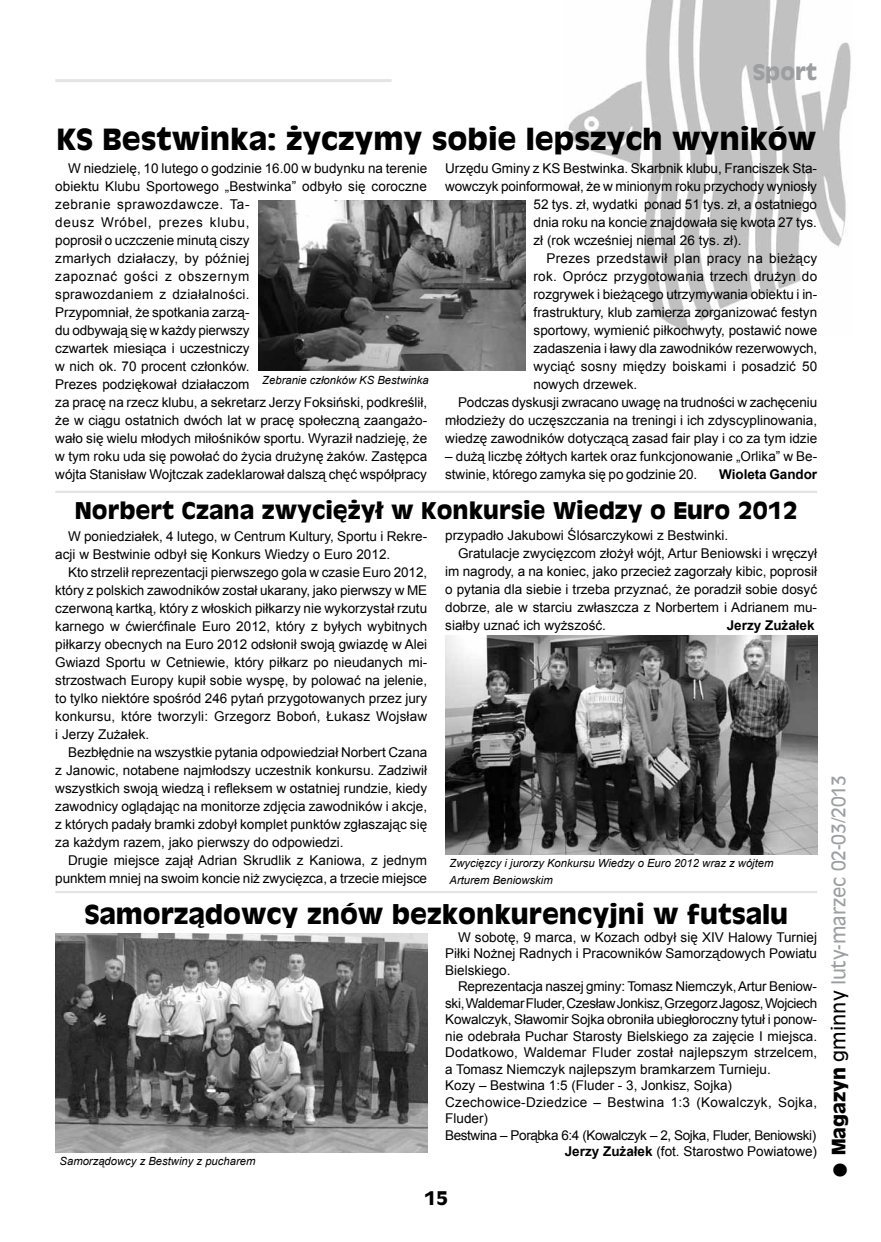
<style>
.page{position:relative;width:881px;height:1242px;background:#fff}
.page>*{position:absolute;margin:0;border:0;box-sizing:border-box;transform-origin:0 0}
.t1{font:700 28.5px "Antique Olive";color:#000}
.t2{font:700 25.5px "Antique Olive";color:#000}
.t3{font:700 22.5px "Antique Olive";color:#000}
.t4{font:700 21px "Antique Olive";color:#9c9e9f}
.t5{font:18px "Antique Olive";color:#9c9e9f}
.t6{font:700 18px "Antique Olive";color:#000}
.t7{font:13.5px/18px "Arial";color:#000}
.t8{font:13.5px "Arial";letter-spacing:.025em;color:#000}
.t9{font:13.5px "Arial";letter-spacing:-.025em;color:#000}
.t10{font:13.5px "Arial";letter-spacing:-.03em;color:#000}
.t11{font:13.5px "Arial";letter-spacing:.02em;color:#000}
.t12{font:700 13.5px "Arial";letter-spacing:-.005em;color:#000}
.t13{font:italic 11.25px/16.5px "Arial";color:#000}
.s1{font-weight:700}
.s2{font-weight:700;font-size:36px;color:#000}
.s3{font-weight:700;color:#000}
.s4{color:#000}
</style>
<div class="page">
<hr style="left:55px;top:79px;width:336px;height:3px;background:#e3e4e4">
<img style="left:568px;top:0;width:282px;height:333px">
<img style="left:258px;top:200px;width:267px;height:170px">
<img style="left:445px;top:635px;width:371px;height:220px">
<img style="left:55px;top:933px;width:372px;height:219px">
<hr style="left:55px;top:491px;width:761px;height:2px;background:#e3e4e4">
<hr style="left:55px;top:891px;width:761px;height:2px;background:#e3e4e4">
<h3 class="t4" style="left:752px;top:58px;width:66px">Sport</h3>
<h1 class="t1" style="left:56px;top:121px;width:761px">KS Bestwinka: życzymy sobie lepszych wyników</h1>
<p class="t7" style="left:55px;top:159px;width:373px;text-indent:13px">W niedzielę, 10 lutego o godzinie 16.00 w budynku na terenie obiektu Klubu Sportowego „Bestwinka” odbyło się coroczne zebranie sprawozdawcze. Ta-<br>deusz Wróbel, prezes klubu,<br>poprosił o uczczenie minutą ciszy<br>zmarłych działaczy, by później<br>zapoznać gości z obszernym<br>sprawozdaniem z działalności.<br>Przypomniał, że spotkania zarzą-<br>du odbywają się w każdy pierwszy<br>czwartek miesiąca i uczestniczy<br>w nich ok. 70 procent członków.<br>Prezes podziękował działaczom<br>za pracę na rzecz klubu, a sekretarz Jerzy Foksiński, podkreślił, że w ciągu ostatnich dwóch lat w pracę społeczną zaangażo&shy;wało się wielu młodych miłośników sportu. Wyraził nadzieję, że w tym roku uda się powołać do życia drużynę żaków. Zastępca wójta Stanisław Wojtczak zadeklarował dalszą chęć współpracy</p>
<p class="t7" style="left:445px;top:159px;width:373px">Urzędu Gminy z KS Bestwinka. Skarbnik klubu, Franciszek Sta-</p>
<p class="t7" style="left:445px;top:177px;width:373px">wowczyk poinformował, że w minionym roku przychody wyniosły</p>
<p class="t7" style="left:533px;top:195px;width:285px">52 tys. zł, wydatki ponad 51 tys. zł, a ostatniego</p>
<p class="t7" style="left:533px;top:213px;width:285px">dnia roku na koncie znajdowała się kwota 27 tys.</p>
<p class="t7" style="left:533px;top:231px;width:209px">zł (rok wcześniej niemal 26 tys. zł).</p>
<p class="t8" style="left:546px;top:249px;width:272px">Prezes przedstawił plan pracy na bieżący</p>
<p class="t11" style="left:533px;top:267px;width:285px">rok. Oprócz przygotowania trzech drużyn do</p>
<p class="t7" style="left:533px;top:285px;width:285px">rozgrywek i bieżącego utrzymywania obiektu i in-</p>
<p class="t7" style="left:533px;top:303px;width:285px">frastruktury, klub zamierza zorganizować festyn</p>
<p class="t7" style="left:533px;top:321px;width:285px">sportowy, wymienić piłkochwyty, postawić nowe</p>
<p class="t7" style="left:533px;top:339px;width:285px">zadaszenia i ławy dla zawodników rezerwowych,</p>
<p class="t7" style="left:533px;top:357px;width:285px">wyciąć sosny między boiskami i posadzić 50</p>
<p class="t7" style="left:533px;top:375px;width:105px">nowych drzewek.</p>
<p class="t7" style="left:458px;top:393px;width:360px">Podczas dyskusji zwracano uwagę na trudności w zachęceniu</p>
<p class="t7" style="left:445px;top:411px;width:373px">młodzieży do uczęszczania na treningi i ich zdyscyplinowania,</p>
<p class="t7" style="left:445px;top:429px;width:373px">wiedzę zawodników dotyczącą zasad fair play i co za tym idzie</p>
<p class="t7" style="left:445px;top:447px;width:373px">– dużą liczbę żółtych kartek oraz funkcjonowanie „Orlika” w Be&shy;stwinie, którego zamyka się po godzinie 20.</p>
<p class="t13" style="left:262px;top:372px;width:168px">Zebranie członków KS Bestwinka</p>
<p class="t12" style="left:719px;top:465px;width:99px">Wioleta Gandor</p>
<h3 class="t3" style="left:75px;top:495px;width:724px">Norbert Czana zwyciężył w Konkursie Wiedzy o Euro 2012</h3>
<p class="t7" style="left:55px;top:527px;width:373px;text-indent:13px">W poniedziałek, 4 lutego, w Centrum Kultury, Sportu i Rekre&shy;acji w Bestwinie odbył się Konkurs Wiedzy o Euro 2012.</p>
<p class="t7" style="left:55px;top:563px;width:373px;text-align:justify;text-indent:13px">Kto strzelił reprezentacji pierwszego gola w czasie Euro 2012, który z polskich zawodników został ukarany, jako pierwszy w ME czerwoną kartką, który z włoskich piłkarzy nie wykorzystał rzutu karnego w ćwierćfinale Euro 2012, który z byłych wybitnych piłkarzy obecnych na Euro 2012 odsłonił swoją gwiazdę w Alei Gwiazd Sportu w Cetniewie, który piłkarz po nieudanych mi&shy;strzostwach Europy kupił sobie wyspę, by polować na jelenie, to tylko niektóre spośród 246 pytań przygotowanych przez jury konkursu, które tworzyli: Grzegorz Boboń, Łukasz Wojsław i Jerzy Zużałek.</p>
<p class="t7" style="left:55px;top:743px;width:373px;text-align:justify;text-indent:13px">Bezbłędnie na wszystkie pytania odpowiedział Norbert Czana z Janowic, notabene najmłodszy uczestnik konkursu. Zadziwił wszystkich swoją wiedzą i refleksem w ostatniej rundzie, kiedy zawodnicy oglądając na monitorze zdjęcia zawodników i akcje, z których padały bramki zdobył komplet punktów zgłaszając się za każdym razem, jako pierwszy do odpowiedzi.</p>
<p class="t7" style="left:55px;top:851px;width:373px;text-align:right">Drugie miejsce zajął Adrian Skrudlik z Kaniowa, z jednym punktem mniej na swoim koncie niż zwycięzca, a trzecie miejsce</p>
<p class="t7" style="left:445px;top:527px;width:284px">przypadło Jakubowi Ślósarczykowi z Bestwinki.</p>
<p class="t7" style="left:458px;top:545px;width:360px">Gratulacje zwycięzcom złożył wójt, Artur Beniowski i wręczył</p>
<p class="t7" style="left:445px;top:563px;width:373px">im nagrody, a na koniec, jako przecież zagorzały kibic, poprosił</p>
<p class="t7" style="left:445px;top:581px;width:373px">o pytania dla siebie i trzeba przyznać, że poradził sobie dosyć</p>
<p class="t7" style="left:445px;top:599px;width:373px">dobrze, ale w starciu zwłaszcza z Norbertem i Adrianem mu-</p>
<p class="t7" style="left:445px;top:617px;width:162px">siałby uznać ich wyższość.</p>
<p class="t12" style="left:726px;top:617px;width:89px">Jerzy Zużałek</p>
<p class="t13" style="left:449px;top:855px;width:325px">Zwycięzcy i jurorzy Konkursu Wiedzy o Euro 2012 wraz z wójtem<br>Arturem Beniowskim</p>
<h2 class="t2" style="left:84px;top:898px;width:705px">Samorządowcy znów bezkonkurencyjni w futsalu</h2>
<p class="t13" style="left:60px;top:1153px;width:197px">Samorządowcy z Bestwiny z pucharem</p>
<p class="t7" style="left:445px;top:929px;width:373px;line-height:16.5px;text-align:justify;text-indent:13px">W sobotę, 9 marca, w Kozach odbył się XIV Halowy Turniej Piłki Nożnej Radnych i Pracowników Samorządowych Powiatu Bielskiego.</p>
<p class="t7" style="left:458px;top:977px;width:360px">Reprezentacja naszej gminy: Tomasz Niemczyk, Artur Beniow-</p>
<p class="t9" style="left:445px;top:994px;width:373px">ski, Waldemar Fluder, Czesław Jonkisz, Grzegorz Jagosz, Wojciech</p>
<p class="t7" style="left:445px;top:1010px;width:373px">Kowalczyk, Sławomir Sojka obroniła ubiegłoroczny tytuł i ponow-</p>
<p class="t7" style="left:445px;top:1027px;width:373px">nie odebrała Puchar Starosty Bielskiego za zajęcie I miejsca.</p>
<p class="t7" style="left:445px;top:1043px;width:373px">Dodatkowo, Waldemar Fluder został najlepszym strzelcem,</p>
<p class="t7" style="left:445px;top:1060px;width:327px">a Tomasz Niemczyk najlepszym bramkarzem Turnieju.</p>
<p class="t7" style="left:445px;top:1076px;width:288px">Kozy – Bestwina 1:5 (Fluder - 3, Jonkisz, Sojka)</p>
<p class="t8" style="left:445px;top:1093px;width:373px">Czechowice-Dziedzice – Bestwina 1:3 (Kowalczyk, Sojka,</p>
<p class="t7" style="left:445px;top:1109px;width:44px">Fluder)</p>
<p class="t10" style="left:445px;top:1126px;width:372px">Bestwina – Porąbka 6:4 (Kowalczyk – 2, Sojka, Fluder, Beniowski)</p>
<p class="t7" style="left:564px;top:1142px;width:254px"><span class="s1">Jerzy Zużałek</span> (fot. Starostwo Powiatowe)</p>
<h3 class="t6" style="left:424px;top:1186px;width:25px">15</h3>
<h3 class="t5" style="left:826px;top:1179px;width:405px;rotate:-90deg"><span class="s2">•</span> <span class="s3">Magazyn</span> <span class="s4">gminny</span> luty-marzec 02-03/2013</h3>
</div>
